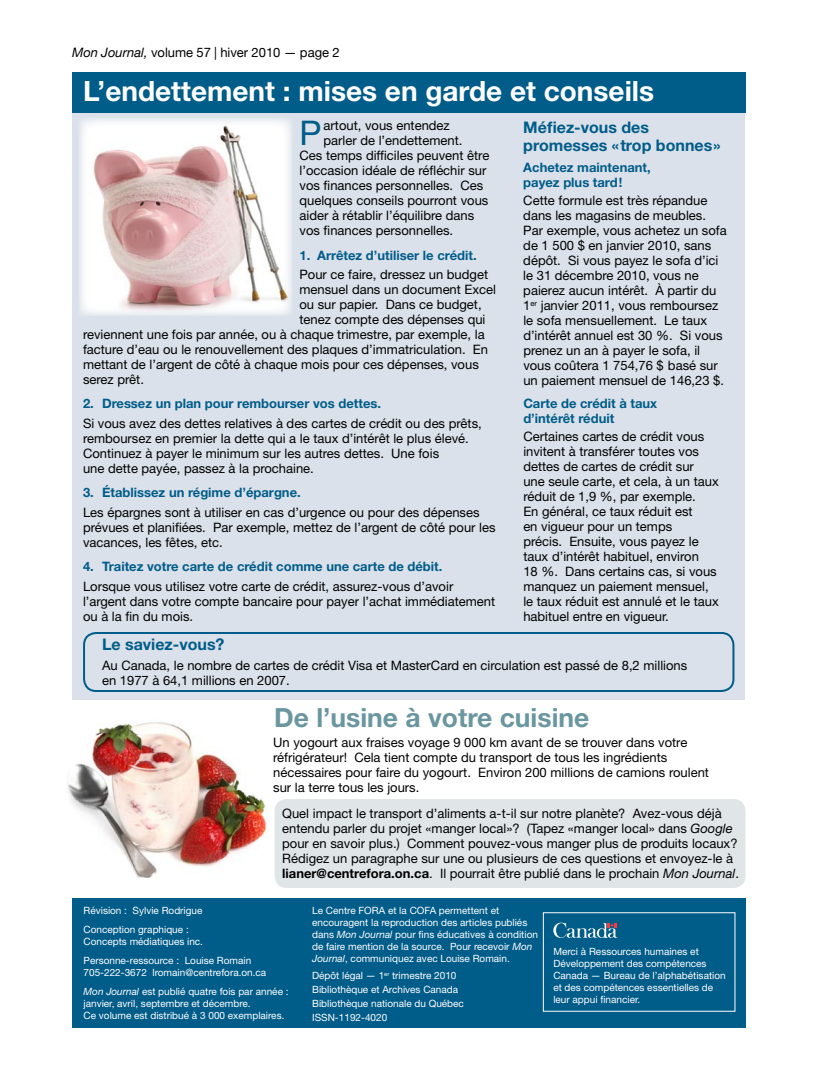
<style>
.page{position:relative;width:817px;height:1080px;background:#fff}
.page>*{position:absolute;margin:0;border:0;box-sizing:border-box;transform-origin:0 0}
.t1{font:34px "Helvetica Neue LT Std";color:#005c89}
.t2{font:700 28px "Helvetica Neue LT Std";color:#fff}
.t3{font:700 26.5px "Helvetica Neue LT Std";color:#6a969f}
.t4{font:700 16px/18px "Helvetica Neue LT Std";color:#005c89}
.t5{font:13px/15px "Helvetica Neue LT Std";color:#000}
.t6{font:700 13px/15px "Helvetica Neue LT Std";color:#005c89}
.t7{font:13px "Helvetica Neue";color:#000}
.t8{font:10px/12px "Helvetica Neue LT Std";color:#fff}
.s1{font-style:italic}
.s2{font-weight:700}
</style>
<div class="page">
<img style="left:68px;top:722px;width:199px;height:155px">
<div style="left:274px;top:799px;width:471px;height:89px;background:#e0e6e8;border-radius:12px"></div>
<div style="left:72px;top:898px;width:673px;height:129px;background:#005c89"></div>
<div style="left:72px;top:111px;width:672px;height:589px;background:#dae1ea"></div>
<div style="left:72px;top:72px;width:673px;height:41px;background:#005c89"></div>
<img style="left:79px;top:118px;width:213px;height:197px">
<div style="left:83px;top:632px;width:651px;height:60px;border:2px solid #005c89;border-radius:12px"></div>
<svg style="left:553px;top:922px;width:64px;height:16px"></svg>
<p class="t7" style="left:72px;top:45px;width:269px"><span class="s1">Mon Journal,</span> volume 57 | hiver 2010 — page 2</p>
<h2 class="t2" style="left:83px;top:73px;width:572px">L’endettement : mises en garde et conseils</h2>
<h1 class="t1" style="left:299px;top:113px;width:24px">P</h1>
<p class="t5" style="left:323px;top:118px;width:128px">artout, vous entendez</p>
<p class="t4" style="left:523px;top:118px;width:199px">Méfiez-vous des promesses «trop bonnes»</p>
<p class="t6" style="left:523px;top:159px;width:129px">Achetez maintenant, payez plus tard!</p>
<p class="t5" style="left:523px;top:193px;width:205px">Cette formule est très répandue dans les magasins de meubles.<br>Par exemple, vous achetez un sofa de 1 500 $ en janvier 2010, sans dépôt. Si vous payez le sofa d’ici le 31 décembre 2010, vous ne paierez aucun intérêt. À partir du<br>1<sup>er</sup> janvier 2011, vous remboursez le sofa mensuellement. Le taux d’intérêt annuel est 30 %. Si vous prenez un an à payer le sofa, il vous coûtera 1 754,76 $ basé sur un paiement mensuel de 146,23 $.</p>
<p class="t6" style="left:523px;top:395px;width:135px">Carte de crédit à taux d’intérêt réduit</p>
<p class="t5" style="left:523px;top:429px;width:197px">Certaines cartes de crédit vous invitent à transférer toutes vos dettes de cartes de crédit sur<br>une seule carte, et cela, à un taux réduit de 1,9 %, par exemple.<br>En général, ce taux réduit est<br>en vigueur pour un temps<br>précis. Ensuite, vous payez le taux d’intérêt habituel, environ<br>18 %. Dans certains cas, si vous manquez un paiement mensuel, le taux réduit est annulé et le taux habituel entre en vigueur.</p>
<p class="t5" style="left:323px;top:133px;width:140px">parler de l’endettement.</p>
<p class="t5" style="left:299px;top:148px;width:191px">Ces temps difficiles peuvent être</p>
<p class="t5" style="left:299px;top:163px;width:188px">l’occasion idéale de réfléchir sur</p>
<p class="t5" style="left:299px;top:178px;width:185px">vos finances personnelles. Ces</p>
<p class="t5" style="left:299px;top:193px;width:190px">quelques conseils pourront vous</p>
<p class="t5" style="left:299px;top:208px;width:176px">aider à rétablir l’équilibre dans</p>
<p class="t5" style="left:299px;top:223px;width:155px">vos finances personnelles.</p>
<p class="t6" style="left:299px;top:247px;width:179px">1. Arrêtez d’utiliser le crédit.</p>
<p class="t5" style="left:299px;top:267px;width:190px">Pour ce faire, dressez un budget</p>
<p class="t5" style="left:299px;top:282px;width:198px">mensuel dans un document Excel</p>
<p class="t5" style="left:299px;top:297px;width:184px">ou sur papier. Dans ce budget,</p>
<p class="t5" style="left:299px;top:312px;width:187px">tenez compte des dépenses qui</p>
<p class="t5" style="left:83px;top:327px;width:403px">reviennent une fois par année, ou à chaque trimestre, par exemple, la</p>
<p class="t5" style="left:83px;top:342px;width:406px">facture d’eau ou le renouvellement des plaques d’immatriculation. En</p>
<p class="t5" style="left:83px;top:357px;width:397px">mettant de l’argent de côté à chaque mois pour ces dépenses, vous</p>
<p class="t5" style="left:83px;top:372px;width:62px">serez prêt.</p>
<p class="t6" style="left:83px;top:396px;width:299px">2. Dressez un plan pour rembourser vos dettes.</p>
<p class="t5" style="left:83px;top:416px;width:400px">Si vous avez des dettes relatives à des cartes de crédit ou des prêts, remboursez en premier la dette qui a le taux d’intérêt le plus élevé.<br>Continuez à payer le minimum sur les autres dettes. Une fois<br>une dette payée, passez à la prochaine.</p>
<p class="t6" style="left:83px;top:485px;width:219px">3. Établissez un régime d’épargne.</p>
<p class="t5" style="left:83px;top:505px;width:414px">Les épargnes sont à utiliser en cas d’urgence ou pour des dépenses prévues et planifiées. Par exemple, mettez de l’argent de côté pour les vacances, les fêtes, etc.</p>
<p class="t6" style="left:83px;top:559px;width:361px">4. Traitez votre carte de crédit comme une carte de débit.</p>
<p class="t5" style="left:83px;top:579px;width:413px">Lorsque vous utilisez votre carte de crédit, assurez-vous d’avoir l’argent dans votre compte bancaire pour payer l’achat immédiatement ou à la fin du mois.</p>
<p class="t4" style="left:102px;top:635px;width:124px">Le saviez-vous?</p>
<p class="t5" style="left:102px;top:658px;width:586px">Au Canada, le nombre de cartes de crédit Visa et MasterCard en circulation est passé de 8,2 millions en 1977 à 64,1 millions en 2007.</p>
<h3 class="t3" style="left:274px;top:701px;width:317px">De l’usine à votre cuisine</h3>
<p class="t5" style="left:273px;top:735px;width:437px">Un yogourt aux fraises voyage 9 000 km avant de se trouver dans votre réfrigérateur! Cela tient compte du transport de tous les ingrédients nécessaires pour faire du yogourt. Environ 200 millions de camions roulent sur la terre tous les jours.</p>
<p class="t5" style="left:282px;top:806px;width:458px">Quel impact le transport d’aliments a-t-il sur notre planète? Avez-vous déjà entendu parler du projet «manger local»? (Tapez «manger local» dans <span class="s1">Google </span>pour en savoir plus.) Comment pouvez-vous manger plus de produits locaux?<br>Rédigez un paragraphe sur une ou plusieurs de ces questions et envoyez-le à <span class="s2">lianer@centrefora.on.ca</span>. Il pourrait être publié dans le prochain <span class="s1">Mon Journal</span>.</p>
<p class="t8" style="left:84px;top:901px;width:120px;line-height:19.2px">Révision : Sylvie Rodrigue<br>Conception graphique :</p>
<p class="t8" style="left:84px;top:932px;width:169px;line-height:19.2px">Concepts médiatiques inc.<br>Personne-ressource : Louise Romain</p>
<p class="t8" style="left:84px;top:963px;width:206px;line-height:19.2px">705-222-3672 lromain@centrefora.on.ca<br><span class="s1">Mon Journal</span> est publié quatre fois par année :</p>
<p class="t8" style="left:84px;top:998px;width:202px">janvier, avril, septembre et décembre.<br>Ce volume est distribué à 3 000 exemplaires.</p>
<p class="t8" style="left:312px;top:904px;width:227px">Le Centre FORA et la COFA permettent et encouragent la reproduction des articles publiés dans <span class="s1">Mon Journal</span> pour fins éducatives à condition de faire mention de la source. Pour recevoir <span class="s1">Mon Journal</span>, communiquez avec Louise Romain.</p>
<p class="t8" style="left:312px;top:969px;width:153px;line-height:14px">Dépôt légal — 1<sup>er</sup> trimestre 2010<br>Bibliothèque et Archives Canada<br>Bibliothèque nationale du Québec<br>ISSN-1192-4020</p>
<p class="t8" style="left:553px;top:945px;width:174px">Merci à Ressources humaines et<br>Développement des compétences<br>Canada — Bureau de l’alphabétisation et des compétences essentielles de leur appui financier.</p>
</div>
